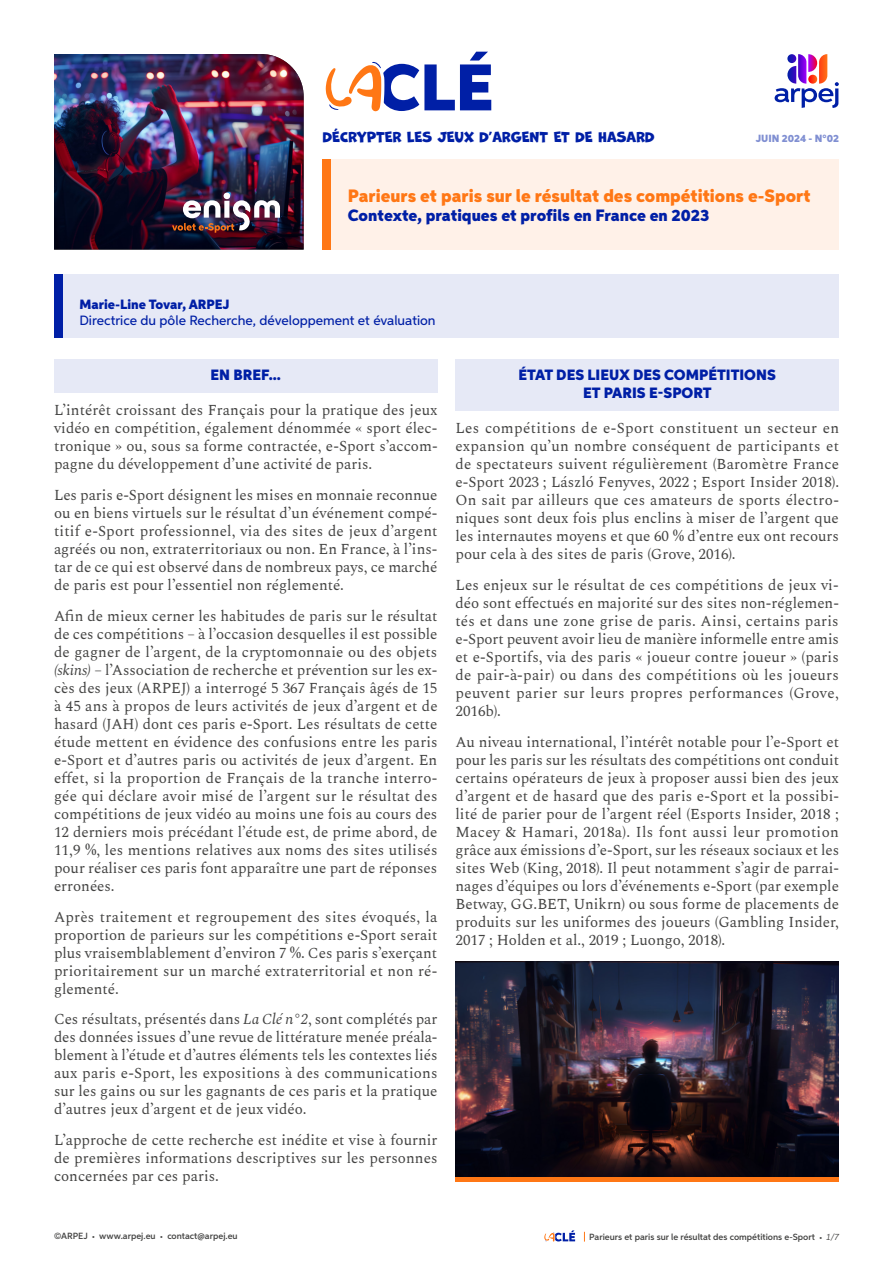
<style>
.page{position:relative;width:893px;height:1263px;background:#fff}
.page>*{position:absolute;margin:0;border:0;box-sizing:border-box;transform-origin:0 0}
.t1{font:900 18px "Aspira";color:#ff7715}
.t2{font:900 16.5px "Aspira";color:#001fa6}
.t3{font:15px/18px "Spectral";color:#434342;text-align:justify}
.t4{font:900 15px/18px "Aspira";color:#001fa6;text-align:center}
.t5{font:500 13.5px "Aspira";color:#001fa6}
.t6{font:13.5px "Marvin";color:#001fa6}
.t7{font:900 13.5px "Aspira";color:#001fa6}
.t8{font:900 10.5px "Aspira";color:#808fd2}
.t9{font:600 9px "Aspira";color:#434342}
.s1{font-style:italic}
.s2{font-size:6px}
.s3{font-weight:400;font-style:italic}
</style>
<div class="page">
<div style="left:54px;top:274px;width:785px;height:64px;background:#e6e9f6"></div>
<div style="left:54px;top:359px;width:383px;height:33px;background:#e6e9f6"></div>
<div style="left:455px;top:359px;width:384px;height:51px;background:#e6e9f6"></div>
<svg style="left:775px;top:54px;width:64px;height:54px"></svg>
<div style="left:331px;top:159px;width:508px;height:91px;background:#fff1e8"></div>
<div style="left:322px;top:159px;width:9px;height:91px;background:#ff7715"></div>
<div style="left:54px;top:274px;width:9px;height:64px;background:#001fa6"></div>
<img style="left:54px;top:54px;width:250px;height:195px">
<img style="left:455px;top:961px;width:384px;height:216px">
<hr style="left:455px;top:1177px;width:384px;height:4px;background:#ff7715">
<svg style="left:326px;top:52px;width:165px;height:59px"></svg>
<img style="left:172px;top:193px;width:108px;height:40px">
<svg style="left:544px;top:1230px;width:31px;height:11px"></svg>
<p class="t6" style="left:322px;top:129px;width:334px">DÉCRYPTER LES JEUX D’ARGENT ET DE HASARD</p>
<p class="t8" style="left:756px;top:131px;width:85px">JUIN 2024 - N°02</p>
<p class="t1" style="left:348px;top:184px;width:464px">Parieurs et paris sur le résultat des compétitions e-Sport</p>
<p class="t2" style="left:348px;top:206px;width:363px">Contexte, pratiques et profils en France en 2023</p>
<p class="t7" style="left:80px;top:296px;width:152px">Marie-Line Tovar, ARPEJ</p>
<p class="t5" style="left:80px;top:312px;width:358px">Directrice du pôle Recherche, développement et évaluation</p>
<p class="t4" style="left:211px;top:367px;width:72px">EN BREF...</p>
<p class="t3" style="left:54px;top:400px;width:385px">L’intérêt croissant des Français pour la pratique des jeux vidéo en compétition, également dénommée « sport élec&shy;tronique » ou, sous sa forme contractée, e-Sport s’accom&shy;pagne du développement d’une activité de paris.</p>
<p class="t3" style="left:54px;top:485px;width:385px">Les paris e-Sport désignent les mises en monnaie reconnue ou en biens virtuels sur le résultat d’un événement compé&shy;titif e-Sport professionnel, via des sites de jeux d’argent agréés ou non, extraterritoriaux ou non. En France, à l’ins&shy;tar de ce qui est observé dans de nombreux pays, ce marché de paris est pour l’essentiel non réglementé.</p>
<p class="t3" style="left:54px;top:606px;width:385px">Afin de mieux cerner les habitudes de paris sur le résultat de ces compétitions – à l’occasion desquelles il est possible de gagner de l’argent, de la cryptomonnaie ou des objets <span class="s1">(skins)</span> – l’Association de recherche et prévention sur les ex&shy;cès des jeux (ARPEJ) a interrogé 5 367 Français âgés de 15 à 45 ans à propos de leurs activités de jeux d’argent et de hasard (JAH) dont ces paris e-Sport. Les résultats de cette étude mettent en évidence des confusions entre les paris e-Sport et d’autres paris ou activités de jeux d’argent. En effet, si la proportion de Français de la tranche interro&shy;gée qui déclare avoir misé de l’argent sur le résultat des compétitions de jeux vidéo au moins une fois au cours des 12 derniers mois précédant l’étude est, de prime abord, de 11,9 %, les mentions relatives aux noms des sites utilisés pour réaliser ces paris font apparaître une part de réponses erronées.</p>
<p class="t3" style="left:54px;top:907px;width:385px">Après traitement et regroupement des sites évoqués, la proportion de parieurs sur les compétitions e-Sport serait plus vraisemblablement d’environ 7 %. Ces paris s’exerçant prioritairement sur un marché extraterritorial et non ré&shy;glementé.</p>
<p class="t3" style="left:54px;top:1009px;width:385px">Ces résultats, présentés dans <span class="s1">La Clé n°2</span>, sont complétés par des données issues d’une revue de littérature menée préala&shy;blement à l’étude et d’autres éléments tels les contextes liés aux paris e-Sport, les expositions à des communications sur les gains ou sur les gagnants de ces paris et la pratique d’autres jeux d’argent et de jeux vidéo.</p>
<p class="t3" style="left:54px;top:1130px;width:385px">L’approche de cette recherche est inédite et vise à fournir de premières informations descriptives sur les personnes concernées par ces paris.</p>
<p class="t4" style="left:519px;top:367px;width:259px">ÉTAT DES LIEUX DES COMPÉTITIONS<br>ET PARIS E-SPORT</p>
<p class="t3" style="left:455px;top:418px;width:385px">Les compétitions de e-Sport constituent un secteur en expansion qu’un nombre conséquent de participants et de spectateurs suivent régulièrement (Baromètre France e-Sport 2023 ; László Fenyves, 2022 ; Esport Insider 2018).<br>On sait par ailleurs que ces amateurs de sports électro&shy;niques sont deux fois plus enclins à miser de l’argent que les internautes moyens et que 60 % d’entre eux ont recours pour cela à des sites de paris (Grove, 2016).</p>
<p class="t3" style="left:455px;top:575px;width:385px">Les enjeux sur le résultat de ces compétitions de jeux vi&shy;déo sont effectués en majorité sur des sites non-réglemen&shy;tés et dans une zone grise de paris. Ainsi, certains paris e-Sport peuvent avoir lieu de manière informelle entre amis et e-Sportifs, via des paris « joueur contre joueur » (paris de pair-à-pair) ou dans des compétitions où les joueurs peuvent parier sur leurs propres performances (Grove, 2016b).</p>
<p class="t3" style="left:455px;top:732px;width:385px">Au niveau international, l’intérêt notable pour l’e-Sport et pour les paris sur les résultats des compétitions ont conduit certains opérateurs de jeux à proposer aussi bien des jeux d’argent et de hasard que des paris e-Sport et la possibi&shy;lité de parier pour de l’argent réel (Esports Insider, 2018 ; Macey &amp; Hamari, 2018a). Ils font aussi leur promotion grâce aux émissions d’e-Sport, sur les réseaux sociaux et les sites Web (King, 2018). Il peut notamment s’agir de parrai&shy;nages d’équipes ou lors d’événements e-Sport (par exemple Betway, GG.BET, Unikrn) ou sous forme de placements de produits sur les uniformes des joueurs (Gambling Insider, 2017 ; Holden et al., 2019 ; Luongo, 2018).</p>
<p class="t9" style="left:54px;top:1231px;width:185px">©ARPEJ <span class="s2">•</span> www.arpej.eu <span class="s2">•</span> contact@arpej.eu</p>
<p class="t9" style="left:589px;top:1231px;width:251px">Parieurs et paris sur le résultat des compétitions e-Sport <span class="s2">•</span> <span class="s3">1/7</span></p>
</div>
